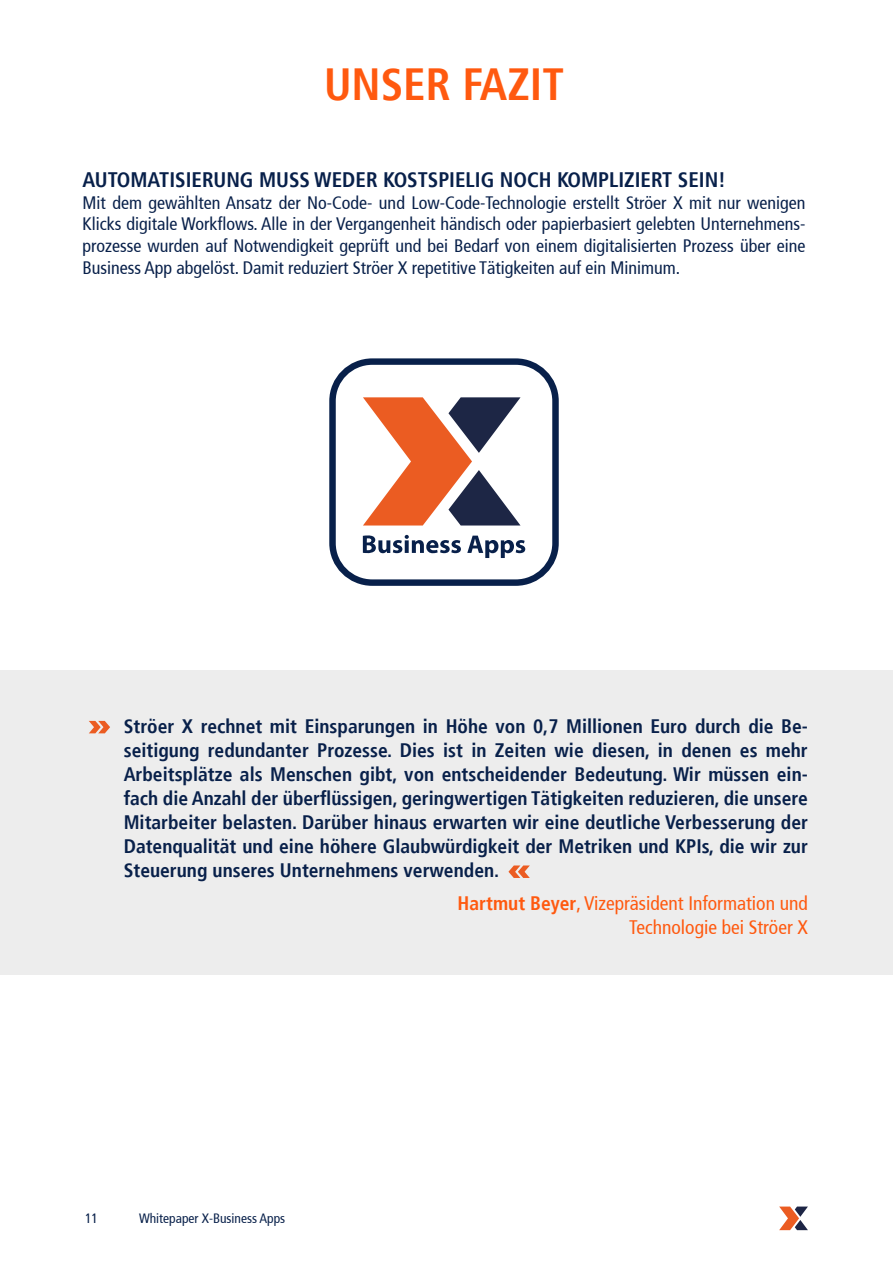
<style>
.page{position:relative;width:893px;height:1263px;background:#fff}
.page>*{position:absolute;margin:0;border:0;box-sizing:border-box;transform-origin:0 0}
.t1{font:700 condensed 45px "Stroeer Frutiger";color:#ff590f}
.t2{font:700 condensed 21px "Stroeer Frutiger";color:#08204a}
.t3{font:700 condensed 19.5px/24px "Stroeer Frutiger";color:#08204a;text-align:justify}
.t4{font:condensed 19.5px/24px "Stroeer Frutiger";color:#ff590f;text-align:right}
.t5{font:condensed 18px/21.6px "Stroeer Frutiger";color:#08204a;text-align:justify}
.t6{font:condensed 13.5px "Stroeer Frutiger";color:#08204a}
.s1{font-weight:700}
</style>
<div class="page">
<svg style="left:779px;top:1206px;width:29px;height:24px"></svg>
<div style="left:329px;top:358px;width:230px;height:228px;border:6px solid #08204a;border-radius:40px"></div>
<svg style="left:363px;top:397px;width:157px;height:128px"></svg>
<svg style="left:363px;top:535px;width:98px;height:19px"></svg>
<svg style="left:467px;top:536px;width:58px;height:22px"></svg>
<div style="left:0;top:670px;width:893px;height:305px;background:#ededed"></div>
<svg style="left:89px;top:721px;width:21px;height:12px"></svg>
<svg style="left:508px;top:865px;width:22px;height:13px"></svg>
<h1 class="t1" style="left:324px;top:58px;width:241px">UNSER FAZIT</h1>
<p class="t2" style="left:83px;top:168px;width:645px">AUTOMATISIERUNG MUSS WEDER KOSTSPIELIG NOCH KOMPLIZIERT SEIN!</p>
<p class="t5" style="left:83px;top:192px;width:724px">Mit dem gewählten Ansatz der No-Code- und Low-Code-Technologie erstellt Ströer X mit nur wenigen Klicks digitale Workflows. Alle in der Vergangenheit händisch oder papierbasiert gelebten Unternehmens&shy;prozesse wurden auf Notwendigkeit geprüft und bei Bedarf von einem digitalisierten Prozess über eine Business App abgelöst. Damit reduziert Ströer X repetitive Tätigkeiten auf ein Minimum.</p>
<p class="t3" style="left:124px;top:714px;width:686px">Ströer X rechnet mit Einsparungen in Höhe von 0,7 Millionen Euro durch die Be&shy;seitigung redundanter Prozesse. Dies ist in Zeiten wie diesen, in denen es mehr Arbeitsplätze als Menschen gibt, von entscheidender Bedeutung. Wir müssen ein&shy;fach die Anzahl der überflüssigen, geringwertigen Tätigkeiten reduzieren, die unsere Mitarbeiter belasten. Darüber hinaus erwarten wir eine deutliche Verbesserung der Datenqualität und eine höhere Glaubwürdigkeit der Metriken und KPIs, die wir zur Steuerung unseres Unternehmens verwenden.</p>
<p class="t4" style="left:458px;top:891px;width:352px"><span class="s1">Hartmut Beyer</span>, Vizepräsident Information und<br>Technologie bei Ströer X</p>
<p class="t6" style="left:85px;top:1211px;width:14px">11</p>
<p class="t6" style="left:139px;top:1211px;width:148px">Whitepaper X-Business Apps</p>
</div>
